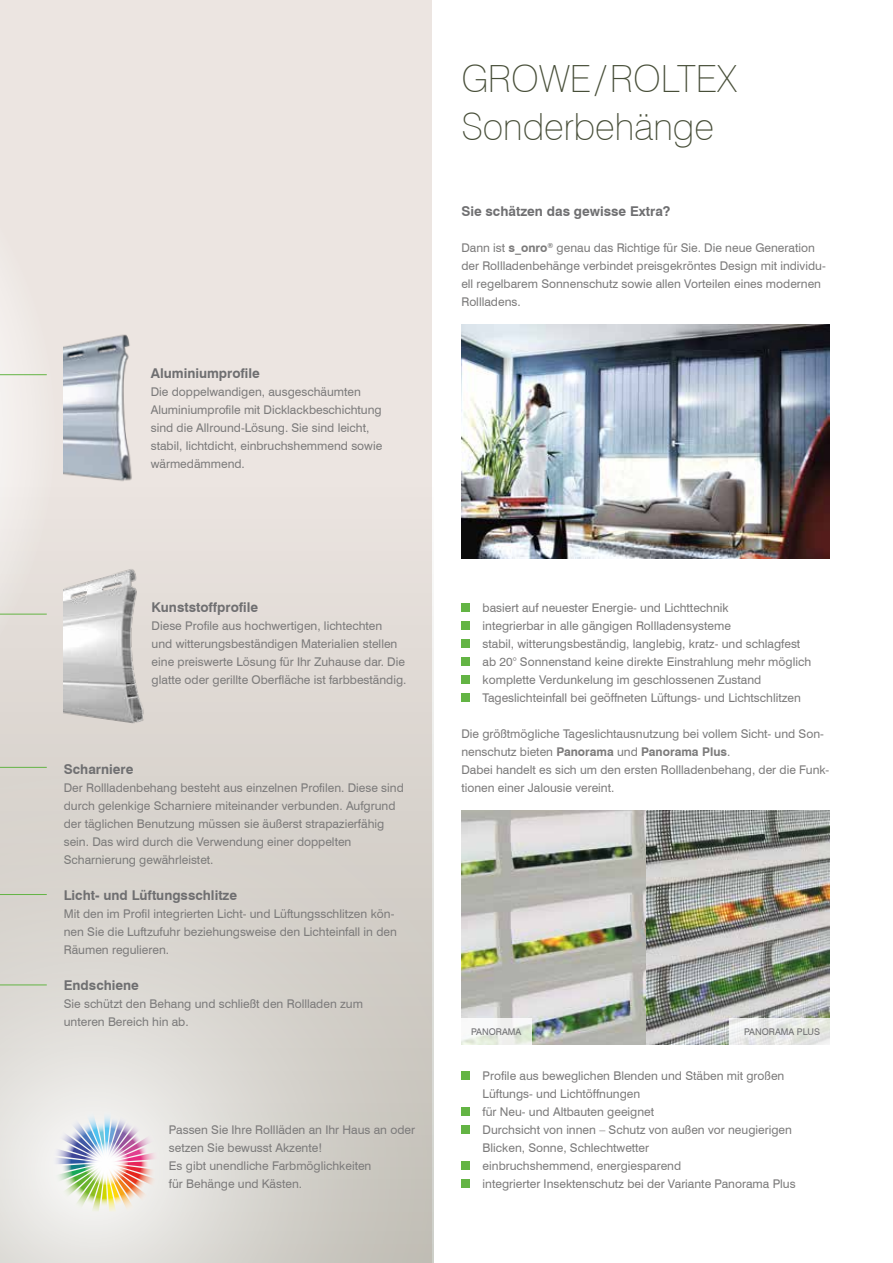
<style>
.page{position:relative;width:893px;height:1263px;background:#fff}
.page>*{position:absolute;margin:0;border:0;box-sizing:border-box;transform-origin:0 0}
.t1{font:100 37.5px/48px "Swiss 721 BT";color:#474e38}
.t2{font:700 13.5px "Swiss 721 BT";color:#6f6f71}
.t3{font:12px/18px "Swiss 721 BT";color:#7c7b7b}
.t4{font:9.15px "Swiss 721 BT";color:#6f6f71}
.s1{font-weight:700}
</style>
<div class="page">
<div style="left:0;top:0;width:432px;height:1263px;background:#ece5e1"></div>
<svg style="left:0;top:311px;width:10px;height:32px"></svg>
<div style="left:0;top:343px;width:433px;height:920px;background:#eae3df"></div>
<svg style="left:0;top:677px;width:585px;height:586px;fill:#dbd6d0"></svg>
<hr style="left:0;top:614px;width:47px;height:1px;background:#63b444">
<hr style="left:0;top:984px;width:47px;height:1px;background:#63b444">
<img style="left:51px;top:1108px;width:109px;height:103px">
<hr style="left:0;top:374px;width:47px;height:1px;background:#63b444">
<hr style="left:0;top:767px;width:47px;height:1px;background:#63b444">
<hr style="left:0;top:894px;width:47px;height:1px;background:#63b444">
<img style="left:64px;top:569px;width:88px;height:168px">
<img style="left:64px;top:334px;width:68px;height:147px">
<div style="left:461px;top:603px;width:9px;height:9px;background:#63b444"></div>
<div style="left:461px;top:621px;width:9px;height:9px;background:#63b444"></div>
<div style="left:461px;top:639px;width:9px;height:9px;background:#63b444"></div>
<div style="left:461px;top:657px;width:9px;height:9px;background:#63b444"></div>
<div style="left:461px;top:675px;width:9px;height:9px;background:#63b444"></div>
<div style="left:461px;top:693px;width:9px;height:9px;background:#63b444"></div>
<div style="left:461px;top:1071px;width:9px;height:9px;background:#63b444"></div>
<div style="left:461px;top:1107px;width:9px;height:9px;background:#63b444"></div>
<div style="left:461px;top:1125px;width:9px;height:9px;background:#63b444"></div>
<div style="left:461px;top:1161px;width:9px;height:9px;background:#63b444"></div>
<div style="left:461px;top:1179px;width:9px;height:9px;background:#63b444"></div>
<img style="left:461px;top:324px;width:368px;height:234px">
<img style="left:461px;top:810px;width:186px;height:234px">
<img style="left:647px;top:810px;width:182px;height:234px">
<svg style="left:729px;top:1018px;width:100px;height:26px;fill:#e8e9e7"></svg>
<svg style="left:461px;top:1018px;width:70px;height:26px"></svg>
<p class="t2" style="left:151px;top:365px;width:111px">Aluminiumprofile</p>
<p class="t3" style="left:151px;top:383px;width:233px">Die doppelwandigen, ausgeschäumten Aluminiumprofile mit Dicklackbeschichtung sind die Allround-Lösung. Sie sind leicht, stabil, lichtdicht, einbruchshemmend sowie wärmedämmend.</p>
<h1 class="t1" style="left:461px;top:55px;width:277px">GROWE/ROLTEX<br>Sonderbehänge</h1>
<p class="t2" style="left:461px;top:203px;width:211px">Sie schätzen das gewisse Extra?</p>
<p class="t3" style="left:461px;top:239px;width:366px">Dann ist <span class="s1">s_onro</span><sup>®</sup> genau das Richtige für Sie. Die neue Generation der Rollladenbehänge verbindet preisgekröntes Design mit individu&shy;ell regelbarem Sonnenschutz sowie allen Vorteilen eines modernen Rollladens.</p>
<p class="t2" style="left:152px;top:599px;width:108px">Kunststoffprofile</p>
<p class="t3" style="left:152px;top:617px;width:256px">Diese Profile aus hochwertigen, lichtechten<br>und witterungsbeständigen Materialien stellen eine preiswerte Lösung für Ihr Zuhause dar. Die glatte oder gerillte Oberfläche ist farbbeständig.</p>
<p class="t2" style="left:64px;top:761px;width:71px">Scharniere</p>
<p class="t3" style="left:64px;top:779px;width:342px">Der Rollladenbehang besteht aus einzelnen Profilen. Diese sind durch gelenkige Scharniere miteinander verbunden. Aufgrund der täglichen Benutzung müssen sie äußerst strapazierfähig sein. Das wird durch die Verwendung einer doppelten Scharnierung gewährleistet.</p>
<p class="t2" style="left:64px;top:887px;width:175px">Licht- und Lüftungsschlitze</p>
<p class="t3" style="left:64px;top:905px;width:335px">Mit den im Profil integrierten Licht- und Lüftungsschlitzen kön&shy;nen Sie die Luftzufuhr beziehungsweise den Lichteinfall in den<br>Räumen regulieren.</p>
<p class="t2" style="left:64px;top:977px;width:77px">Endschiene</p>
<p class="t3" style="left:64px;top:995px;width:301px">Sie schützt den Behang und schließt den Rollladen zum unteren Bereich hin ab.</p>
<p class="t3" style="left:169px;top:1121px;width:248px">Passen Sie Ihre Rollläden an Ihr Haus an oder setzen Sie bewusst Akzente!<br>Es gibt unendliche Farbmöglichkeiten<br>für Behänge und Kästen.</p>
<p class="t3" style="left:483px;top:599px;width:330px">basiert auf neuester Energie- und Lichttechnik<br>integrierbar in alle gängigen Rollladensysteme<br>stabil, witterungsbeständig, langlebig, kratz- und schlagfest ab 20° Sonnenstand keine direkte Einstrahlung mehr möglich komplette Verdunkelung im geschlossenen Zustand Tageslichteinfall bei geöffneten Lüftungs- und Lichtschlitzen</p>
<p class="t3" style="left:461px;top:725px;width:369px">Die größtmögliche Tageslichtausnutzung bei vollem Sicht- und Son&shy;nenschutz bieten <span class="s1">Panorama</span> und <span class="s1">Panorama Plus</span>.<br>Dabei handelt es sich um den ersten Rollladenbehang, der die Funk&shy;tionen einer Jalousie vereint.</p>
<p class="t4" style="left:471px;top:1026px;width:52px">PANORAMA</p>
<p class="t4" style="left:744px;top:1026px;width:77px">PANORAMA PLUS</p>
<p class="t3" style="left:483px;top:1067px;width:315px">Profile aus beweglichen Blenden und Stäben mit großen Lüftungs- und Lichtöffnungen<br>für Neu- und Altbauten geeignet<br>Durchsicht von innen – Schutz von außen vor neugierigen Blicken, Sonne, Schlechtwetter<br>einbruchshemmend, energiesparend<br>integrierter Insektenschutz bei der Variante Panorama Plus</p>
</div>
